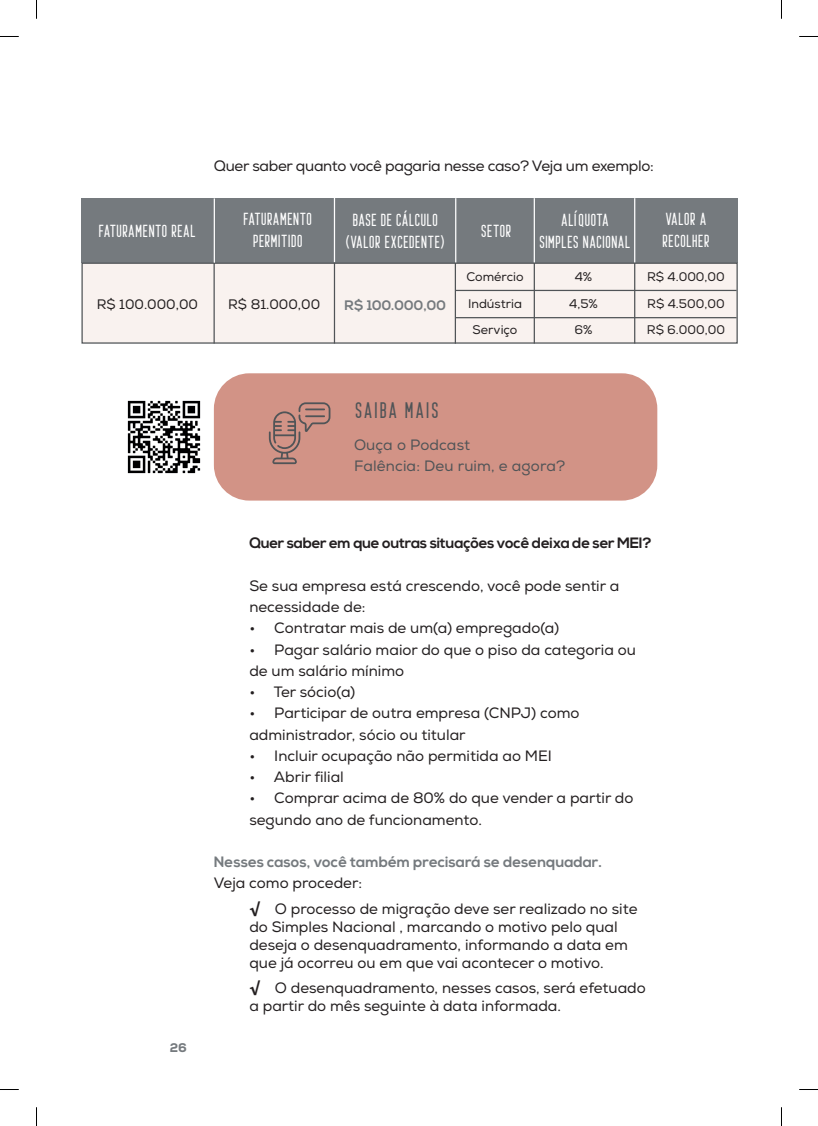
<style>
.page{position:relative;width:818px;height:1126px;background:#fff}
.page>*{position:absolute;margin:0;border:0;box-sizing:border-box;transform-origin:0 0}
.t1{font:22.5px "Prestage";letter-spacing:.06em;color:#505457}
.t2{font:17.5px/22.5px "Prestage";color:#fff;text-align:center}
.t3{font:15px/21.2px "Nexa";color:#231f20}
.t4{font:15px "Nexa";letter-spacing:-.02em;color:#231f20}
.t5{font:700 15px "Nexa";letter-spacing:-.02em;color:#231f20}
.t6{font:700 15px "Nexa";color:#757a7e}
.t7{font:15px/21.2px "Nexa";letter-spacing:.01em;color:#505457}
.t8{font:13.75px "Nexa";color:#231f20}
.t9{font:700 13.75px "Nexa";color:#757a7e}
.t10{font:12.5px/26.6px "Nexa";color:#231f20;text-align:justify}
.t11{font:800 12.5px "Nexa";color:#757a7e}
.s1{font-family:"Helvetica LT Std";font-weight:900}
</style>
<div class="page">
<div style="left:214px;top:373px;width:443px;height:127px;background:#d29386;border-radius:35px"></div>
<img style="left:127px;top:400px;width:74px;height:74px">
<svg style="left:269px;top:402px;width:61px;height:62px"></svg>
<div style="left:81px;top:198px;width:656px;height:65px;background:#757a7e"></div>
<div style="left:81px;top:262px;width:656px;height:81px;background:#f9f2ef;border:1px solid #505457"></div>
<hr style="left:455px;top:290px;width:281px;height:1px;background:#505457">
<hr style="left:454px;top:263px;width:1px;height:80px;background:#505457">
<hr style="left:533px;top:262px;width:1px;height:81px;background:#505457">
<hr style="left:633px;top:262px;width:2px;height:81px;background:#505457">
<hr style="left:213px;top:262px;width:2px;height:81px;background:#505457">
<hr style="left:213px;top:198px;width:2px;height:65px;background:#fff">
<hr style="left:333px;top:198px;width:2px;height:64px;background:#fff">
<hr style="left:455px;top:198px;width:1px;height:64px;background:#fff">
<hr style="left:533px;top:198px;width:1px;height:64px;background:#fff">
<hr style="left:633px;top:198px;width:2px;height:64px;background:#fff">
<hr style="left:333px;top:262px;width:2px;height:81px;background:#505457">
<hr style="left:455px;top:317px;width:281px;height:1px;background:#505457">
<svg style="left:0;top:36px;width:19px;height:1px"></svg>
<svg style="left:799px;top:36px;width:18px;height:1px"></svg>
<svg style="left:0;top:1089px;width:19px;height:1px"></svg>
<svg style="left:799px;top:1089px;width:18px;height:1px"></svg>
<svg style="left:36px;top:0;width:1px;height:19px"></svg>
<svg style="left:36px;top:1107px;width:1px;height:18px"></svg>
<p class="t4" style="left:214px;top:157px;width:441px">Quer saber quanto você pagaria nesse caso? Veja um exemplo:</p>
<p class="t2" style="left:345px;top:207px;width:101px">BASE DE CÁLCULO (VALOR EXCEDENTE)</p>
<p class="t2" style="left:538px;top:207px;width:93px">ALÍQUOTA<br>SIMPLES NACIONAL</p>
<p class="t2" style="left:243px;top:207px;width:70px">FATURAMENTO<br>PERMITIDO</p>
<p class="t2" style="left:661px;top:207px;width:49px;text-align:left">VALOR A<br>RECOLHER</p>
<p class="t2" style="left:98px;top:219px;width:99px">FATURAMENTO REAL</p>
<p class="t2" style="left:480px;top:219px;width:32px">SETOR</p>
<p class="t8" style="left:97px;top:296px;width:103px">R$ 100.000,00</p>
<p class="t8" style="left:228px;top:296px;width:93px">R$ 81.000,00</p>
<p class="t9" style="left:344px;top:297px;width:103px">R$ 100.000,00</p>
<p class="t10" style="left:466px;top:264px;width:59px">Comércio</p>
<p class="t10" style="left:574px;top:264px;width:19px">4%</p>
<p class="t10" style="left:646px;top:264px;width:80px">R$ 4.000,00<br>R$ 4.500,00<br>R$ 6.000,00</p>
<p class="t10" style="left:467px;top:290px;width:55px">Indústria</p>
<p class="t10" style="left:568px;top:290px;width:30px">4,5%</p>
<p class="t10" style="left:472px;top:317px;width:46px">Serviço</p>
<p class="t10" style="left:574px;top:317px;width:19px">6%</p>
<h1 class="t1" style="left:354px;top:397px;width:85px">SAIBA MAIS</h1>
<p class="t7" style="left:354px;top:434px;width:213px">Ouça o Podcast<br>Falência: Deu ruim, e agora?</p>
<p class="t11" style="left:169px;top:1039px;width:19px">26</p>
<p class="t5" style="left:249px;top:534px;width:403px">Quer saber em que outras situações você deixa de ser MEI?</p>
<p class="t3" style="left:249px;top:575px;width:371px">Se sua empresa está crescendo, você pode sentir a necessidade de:</p>
<p class="t3" style="left:249px;top:617px;width:311px">• Contratar mais de um(a) empregado(a)</p>
<p class="t3" style="left:249px;top:639px;width:388px">• Pagar salário maior do que o piso da categoria ou de um salário mínimo</p>
<p class="t3" style="left:249px;top:681px;width:107px">• Ter sócio(a)</p>
<p class="t3" style="left:249px;top:702px;width:331px">• Participar de outra empresa (CNPJ) como administrador, sócio ou titular</p>
<p class="t3" style="left:249px;top:745px;width:304px">• Incluir ocupação não permitida ao MEI</p>
<p class="t3" style="left:249px;top:766px;width:96px">• Abrir filial</p>
<p class="t3" style="left:249px;top:787px;width:385px">• Comprar acima de 80% do que vender a partir do segundo ano de funcionamento.</p>
<p class="t6" style="left:214px;top:853px;width:389px">Nesses casos, você também precisará se desenquadar.</p>
<p class="t3" style="left:249px;top:871px;width:389px;line-height:25.1px;text-indent:-35px">Veja como proceder:<br><span class="s1">√</span> O processo de migração deve ser realizado no site</p>
<p class="t3" style="left:249px;top:917px;width:380px;line-height:18px">do Simples Nacional , marcando o motivo pelo qual deseja o desenquadramento, informando a data em que já ocorreu ou em que vai acontecer o motivo.</p>
<p class="t3" style="left:249px;top:978px;width:398px;line-height:18px"><span class="s1">√</span> O desenquadramento, nesses casos, será efetuado a partir do mê s seguinte à data informada.</p>
</div>
